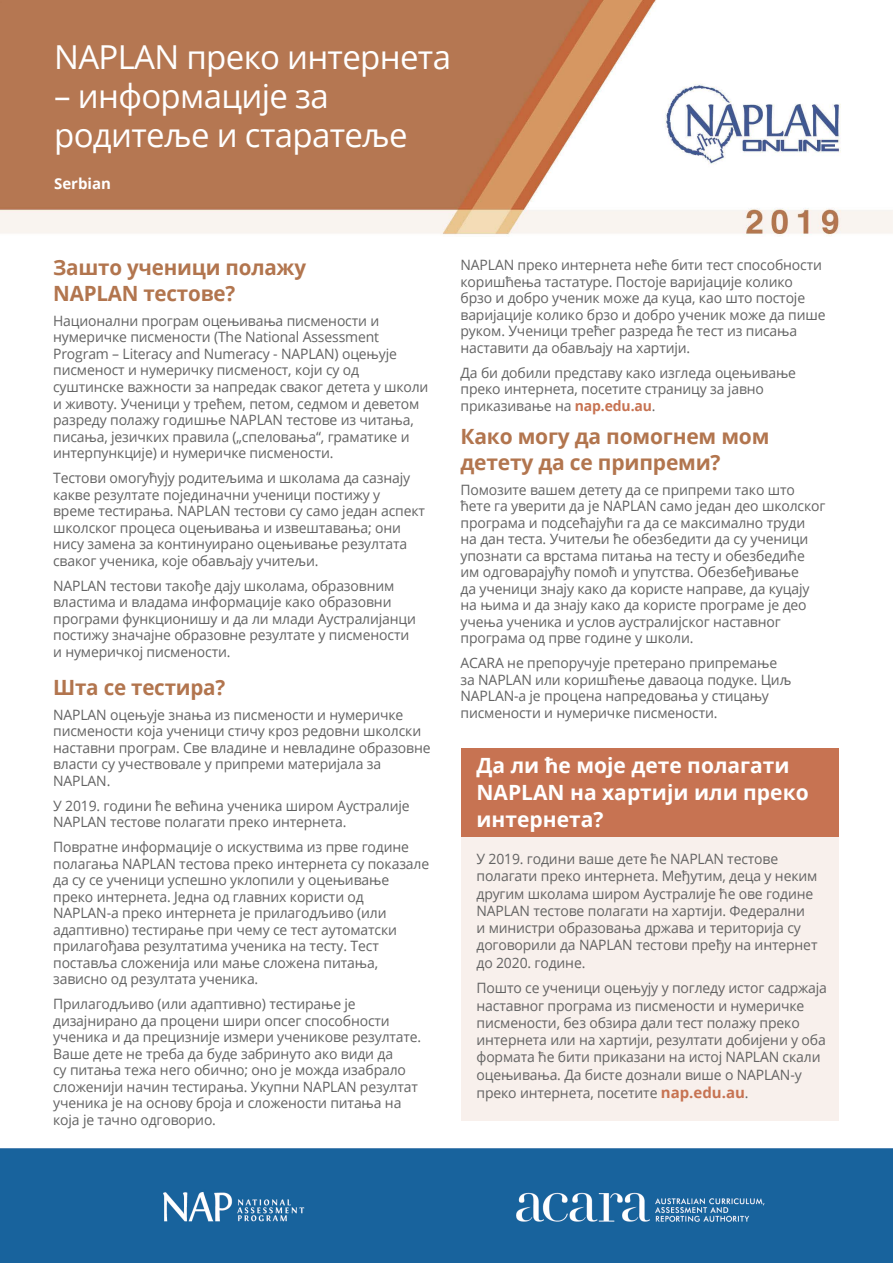
<style>
.page{position:relative;width:893px;height:1263px;background:#fff}
.page>*{position:absolute;margin:0;border:0;box-sizing:border-box;transform-origin:0 0}
.t1{font:33px/39px "Open Sans";letter-spacing:-.02em;color:#fff}
.t2{font:700 21px/25.5px "Open Sans";letter-spacing:-.01em;color:#b2754e}
.t3{font:700 21px/27px "Open Sans";color:#fff}
.t4{font:700 15px "Open Sans";color:#fff}
.t5{font:14.25px/16.5px "Open Sans";letter-spacing:-.01em;color:#636363}
.s1{font-weight:700;color:#c77352}
.s2{font-weight:700;font-size:15px;color:#c77352}
</style>
<div class="page">
<img style="left:0;top:0;width:893px;height:235px">
<div style="left:461px;top:791px;width:378px;height:329px;background:#f8f0ec"></div>
<div style="left:461px;top:748px;width:378px;height:88px;background:#c77352"></div>
<div style="left:0;top:1149px;width:893px;height:114px;background:#18639d"></div>
<h1 class="t1" style="left:54px;top:37px;width:398px">NAPLAN преко интернета</h1>
<h1 class="t1" style="left:54px;top:76px;width:355px">– информације за родитеље и старатеље</h1>
<p class="t4" style="left:54px;top:173px;width:58px">Serbian</p>
<h2 class="t2" style="left:53px;top:255px;width:254px">Зашто ученици полажу<br>NAPLAN тестове?</h2>
<p class="t5" style="left:53px;top:312px;width:377px">Национални програм оцењивања писмености и нумеричке писмености (The National Assessment Program – Literacy and Numeracy - NAPLAN) оцењује писменост и нумеричку писменост, који су од суштинске важности за напредак сваког детета у школи и животу. Ученици у трећем, петом, седмом и деветом разреду полажу годишње NAPLAN тестове из читања, писања, језичких правила („спеловања“, граматике и интерпункције) и нумеричке писмености.</p>
<p class="t5" style="left:53px;top:469px;width:373px">Тестови омогућују родитељима и школама да сазнају какве резултате појединачни ученици постижу у време тестирања. NAPLAN тестови су само један аспект школског процеса оцењивања и извештавања; они нису замена за континуирано оцењивање резултата сваког ученика, које обављају учитељи.</p>
<p class="t5" style="left:53px;top:577px;width:364px">NAPLAN тестови такође дају школама, образовним властима и владама информације како образовни програми функционишу и да ли млади Аустралијанци постижу значајне образовне резултатe у писмености и нумеричкој писмености.</p>
<h2 class="t2" style="left:53px;top:674px;width:174px">Шта се тестира?</h2>
<p class="t5" style="left:53px;top:706px;width:379px">NAPLAN оцењује знања из писмености и нумеричке писмености која ученици стичу кроз редовни школски наставни програм. Све владине и невладине образовне власти су учествовале у припреми материјала за NAPLAN.</p>
<p class="t5" style="left:53px;top:797px;width:358px">У 2019. години ће већина ученика широм Аустралије<br>NAPLAN тестове полагати преко интернета.</p>
<p class="t5" style="left:53px;top:838px;width:378px">Повратне информације о искуствима из прве године полагања NAPLAN тестова преко интернета су показале да су се ученици успешно уклопили у оцењивање преко интернета. Једна од главних користи од NAPLAN-а преко интернета је прилагодљиво (или адаптивно) тестирање при чему се тест аутоматски прилагођава резултатима ученика на тесту. Тест поставља сложенија или мање сложена питања, зависно од резултата ученика.</p>
<p class="t5" style="left:53px;top:995px;width:370px">Прилагодљиво (или адаптивно) тестирање је дизајнирано да процени шири опсег способности ученика и да прецизније измери ученикове резултате.<br>Ваше дете не треба да буде забринуто ако види да<br>су питања тежа него обично; оно је можда изабрало сложенији начин тестирања. Укупни NAPLAN резултат ученика је на основу броја и сложености питања на која је тачно одговорио.</p>
<p class="t5" style="left:460px;top:256px;width:367px">NAPLAN преко интернета неће бити тест способности коришћења тастатуре. Постоје варијације колико брзо и добро ученик може да куца, као што постоје варијације колико брзо и добро ученик може да пише руком. Ученици трећег разреда ће тест из писања наставити да обављају на хартији.</p>
<p class="t5" style="left:460px;top:364px;width:337px">Да би добили представу како изгледа оцењивање преко интернета, посетите страницу за јавно приказивање на <span class="s1">nap.edu.au</span>.</p>
<h2 class="t2" style="left:460px;top:423px;width:310px">Како могу да помогнем мом детету да се припреми?</h2>
<p class="t5" style="left:460px;top:481px;width:366px">Помозите вашем детету да се припреми тако што ћете га уверити да је NAPLAN само један део школског програма и подсећајући га да се максимално труди<br>на дан теста. Учитељи ће обезбедити да су ученици упознати са врстама питања на тесту и обезбедиће им одговарајућу помоћ и упутства. Обезбеђивање<br>да ученици знају како да користе направе, да куцају на њима и да знају како да користе програме је део учења ученика и услов аустралијског наставног програма од прве године у школи.</p>
<p class="t5" style="left:460px;top:655px;width:332px">ACARA не препоручује претерано припремање за NAPLAN или коришћење даваоца подуке. Циљ NAPLAN-а је процена напредовања у стицању писмености и нумеричке писмености.</p>
<h2 class="t3" style="left:476px;top:751px;width:334px">Да ли ће моје дете полагати<br>NAPLAN на хартији или преко интернета?</h2>
<p class="t5" style="left:476px;top:850px;width:342px;line-height:17.2px">У 2019. години ваше дете ће NAPLAN тестове полагати преко интернета. Међутим, деца у неким другим школама широм Аустралије ће ове године NAPLAN тестове полагати на хартији. Федерални и министри образовања држава и територија су договорили да NAPLAN тестови пређу на интернет до 2020. године.</p>
<p class="t5" style="left:476px;top:979px;width:352px;line-height:17.4px">Пошто се ученици оцењују у погледу истог садржаја наставног програма из писмености и нумеричке писмености, без обзира дали тест полажу преко интернета или на хартији, резултати добијени у оба формата ће бити приказани на истој NAPLAN скали оцењивања. Да бисте дознали више о NAPLAN-у преко интернета, посетите <span class="s2">nap.edu.au</span>.</p>
</div>
